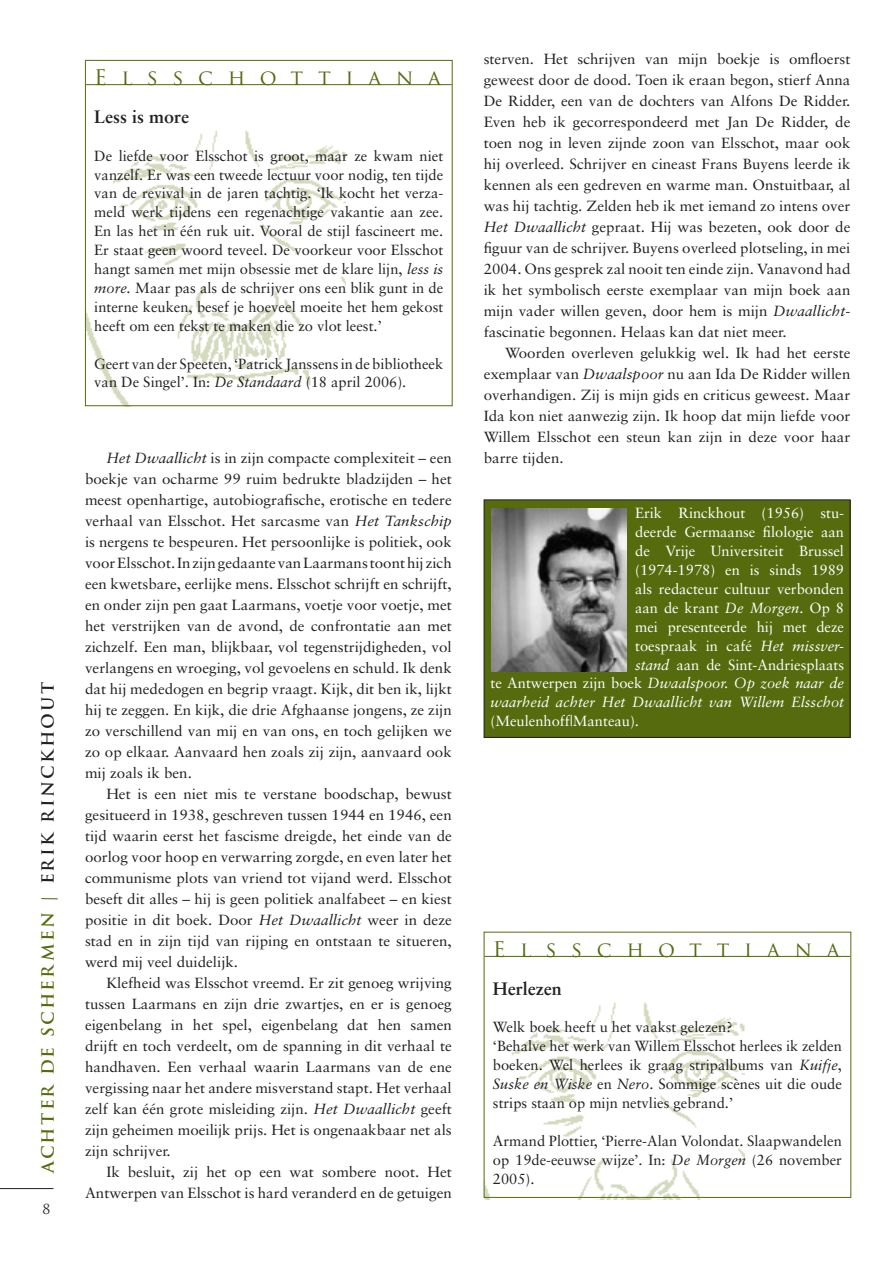
<style>
.page{position:relative;width:893px;height:1263px;background:#fff}
.page>*{position:absolute;margin:0;border:0;box-sizing:border-box;transform-origin:0 0}
.t1{font:21px "Trajan Pro";letter-spacing:.69em;color:#556b0e}
.t2{font:700 18px "Sabon LT";color:#231f20}
.t3{font:700 16.5px "Trajan Pro";color:#556b0e}
.t4{font:14.7px/21px "Sabon LT";color:#231f20;text-align:justify}
.t5{font:14.7px/18.9px "Sabon LT";color:#fff;text-align:right}
.s1{color:#231f20}
.s2{font-style:italic}
</style>
<div class="page">
<div style="left:484px;top:500px;width:366px;height:237px;background:#556b0e"></div>
<div style="left:484px;top:499px;width:366px;height:239px;border:1px solid #231f20"></div>
<img style="left:87px;top:85px;width:259px;height:319px">
<hr style="left:86px;top:84px;width:366px;height:1px;background:#556b0e">
<div style="left:85px;top:60px;width:368px;height:346px;border:1px solid #556b0e"></div>
<img style="left:484px;top:931px;width:260px;height:268px">
<hr style="left:484px;top:956px;width:366px;height:1px;background:#556b0e">
<hr style="left:0;top:1188px;width:54px;height:1px;background:#231f20">
<img style="left:492px;top:509px;width:134px;height:163px">
<p class="t3" style="left:38px;top:1173px;width:491px;rotate:-90deg">ACHTER DE SCHERMEN | <span class="s1">erik r inckhout</span></p>
<h1 class="t1" style="left:94px;top:64px;width:348px">Elsschottiana</h1>
<p class="t2" style="left:94px;top:105px;width:97px">Less is more</p>
<p class="t4" style="left:94px;top:146px;width:350px;line-height:18.9px">De liefde voor Elsschot is groot, maar ze kwam niet vanzelf. Er was een tweede lectuur voor nodig, ten tijde van de revival in de jaren tachtig. ‘Ik kocht het verza&shy;meld werk tijdens een regenachtige vakantie aan zee.<br>En las het in één ruk uit. Vooral de stijl fascineert me.<br>Er staat geen woord teveel. De voorkeur voor Elsschot hangt samen met mijn obsessie met de klare lijn, <span class="s2">less is more.</span> Maar pas als de schrijver ons een blik gunt in de interne keuken, besef je hoeveel moeite het hem gekost heeft om een tekst te maken die zo vlot leest.’</p>
<p class="t4" style="left:94px;top:354px;width:351px;line-height:18.9px">Geert van der Speeten, ‘Patrick Janssens in de bibliotheek van De Singel’. In: <span class="s2">De Standaard</span> (18 april 2006).</p>
<p class="t4" style="left:85px;top:447px;width:368px;text-indent:21px"><span class="s2">Het Dwaallicht</span> is in zijn compacte complexiteit – een boekje van ocharme 99 ruim bedrukte bladzijden – het meest openhartige, autobiografische, erotische en tedere verhaal van Elsschot. Het sarcasme van <span class="s2">Het Tankschip </span>is nergens te bespeuren. Het persoonlijke is politiek, ook voor Elsschot. In zijn gedaante van Laarmans toont hij zich een kwetsbare, eerlijke mens. Elsschot schrijft en schrijft, en onder zijn pen gaat Laarmans, voetje voor voetje, met het verstrijken van de avond, de confrontatie aan met zichzelf. Een man, blijkbaar, vol tegenstrijdigheden, vol verlangens en wroeging, vol gevoelens en schuld. Ik denk dat hij mededogen en begrip vraagt. Kijk, dit ben ik, lijkt hij te zeggen. En kijk, die drie Afghaanse jongens, ze zijn zo verschillend van mij en van ons, en toch gelijken we zo op elkaar. Aanvaard hen zoals zij zijn, aanvaard ook mij zoals ik ben.</p>
<p class="t4" style="left:85px;top:783px;width:368px;text-indent:21px">Het is een niet mis te verstane boodschap, bewust gesitueerd in 1938, geschreven tussen 1944 en 1946, een tijd waarin eerst het fascisme dreigde, het einde van de oorlog voor hoop en verwarring zorgde, en even later het communisme plots van vriend tot vijand werd. Elsschot beseft dit alles – hij is geen politiek analfabeet – en kiest positie in dit boek. Door <span class="s2">Het Dwaallicht</span> weer in deze stad en in zijn tijd van rijping en ontstaan te situeren, werd mij veel duidelijk.</p>
<p class="t4" style="left:85px;top:972px;width:368px;text-indent:21px">Klefheid was Elsschot vreemd. Er zit genoeg wrijving tussen Laarmans en zijn drie zwartjes, en er is genoeg eigenbelang in het spel, eigenbelang dat hen samen drijft en toch verdeelt, om de spanning in dit verhaal te handhaven. Een verhaal waarin Laarmans van de ene vergissing naar het andere misverstand stapt. Het verhaal zelf kan één grote misleiding zijn. <span class="s2">Het Dwaallicht</span> geeft zijn geheimen moeilijk prijs. Het is ongenaakbaar net als zijn schrijver.</p>
<p class="t4" style="left:85px;top:1161px;width:368px;text-align:right">Ik besluit, zij het op een wat sombere noot. Het<br>Antwerpen van Elsschot is hard veranderd en de getuigen</p>
<p class="t4" style="left:484px;top:48px;width:368px">sterven. Het schrijven van mijn boekje is omfloerst geweest door de dood. Toen ik eraan begon, stierf Anna De Ridder, een van de dochters van Alfons De Ridder.<br>Even heb ik gecorrespondeerd met Jan De Ridder, de toen nog in leven zijnde zoon van Elsschot, maar ook hij overleed. Schrijver en cineast Frans Buyens leerde ik kennen als een gedreven en warme man. Onstuitbaar, al was hij tachtig. Zelden heb ik met iemand zo intens over <span class="s2">Het Dwaallicht</span> gepraat. Hij was bezeten, ook door de figuur van de schrijver. Buyens overleed plotseling, in mei 2004. Ons gesprek zal nooit ten einde zijn. Vanavond had ik het symbolisch eerste exemplaar van mijn boek aan mijn vader willen geven, door hem is mijn <span class="s2">Dwaallicht&shy;</span>fascinatie begonnen. Helaas kan dat niet meer.</p>
<p class="t4" style="left:484px;top:342px;width:368px;text-indent:21px">Woorden overleven gelukkig wel. Ik had het eerste exemplaar van <span class="s2">Dwaalspoor</span> nu aan Ida De Ridder willen overhandigen. Zij is mijn gids en criticus geweest. Maar Ida kon niet aanwezig zijn. Ik hoop dat mijn liefde voor Willem Elsschot een steun kan zijn in deze voor haar barre tijden.</p>
<p class="t5" style="left:490px;top:504px;width:355px">Erik Rinckhout (1956) stu-<br>deerde Germaanse filologie aan<br>de Vrije Universiteit Brussel<br>(1974-1978) en is sinds 1989<br>als redacteur cultuur verbonden<br>aan de krant <span class="s2">De Morgen</span>. Op 8<br>mei presenteerde hij met deze<br>toespraak in café <span class="s2">Het missver-<br>stand</span> aan de Sint-Andriesplaats<br>te Antwerpen zijn boek <span class="s2">Dwaalspoor. Op zoek naar de waarheid achter Het Dwaallicht van Willem Elsschot</span></p>
<p class="t5" style="left:490px;top:711px;width:150px">(Meulenhoff|Manteau).</p>
<h1 class="t1" style="left:493px;top:936px;width:348px">Elsschottiana</h1>
<p class="t2" style="left:493px;top:977px;width:70px">Herlezen</p>
<p class="t4" style="left:493px;top:1018px;width:351px;line-height:18.9px;text-align:left">Welk boek heeft u het vaakst gelezen?<br>‘Behalve het werk van Willem Elsschot herlees ik zelden boeken. Wel herlees ik graag stripalbums van <span class="s2">Kuifje</span>, <span class="s2">Suske en Wiske</span> en <span class="s2">Nero</span>. Sommige scènes uit die oude strips staan op mijn netvlies gebrand.’</p>
<p class="t4" style="left:493px;top:1131px;width:350px;line-height:18.9px">Armand Plottier, ‘Pierre-Alan Volondat. Slaapwandelen op 19de-eeuwse wijze’. In: <span class="s2">De Morgen</span> (26 november 2005).</p>
</div>
